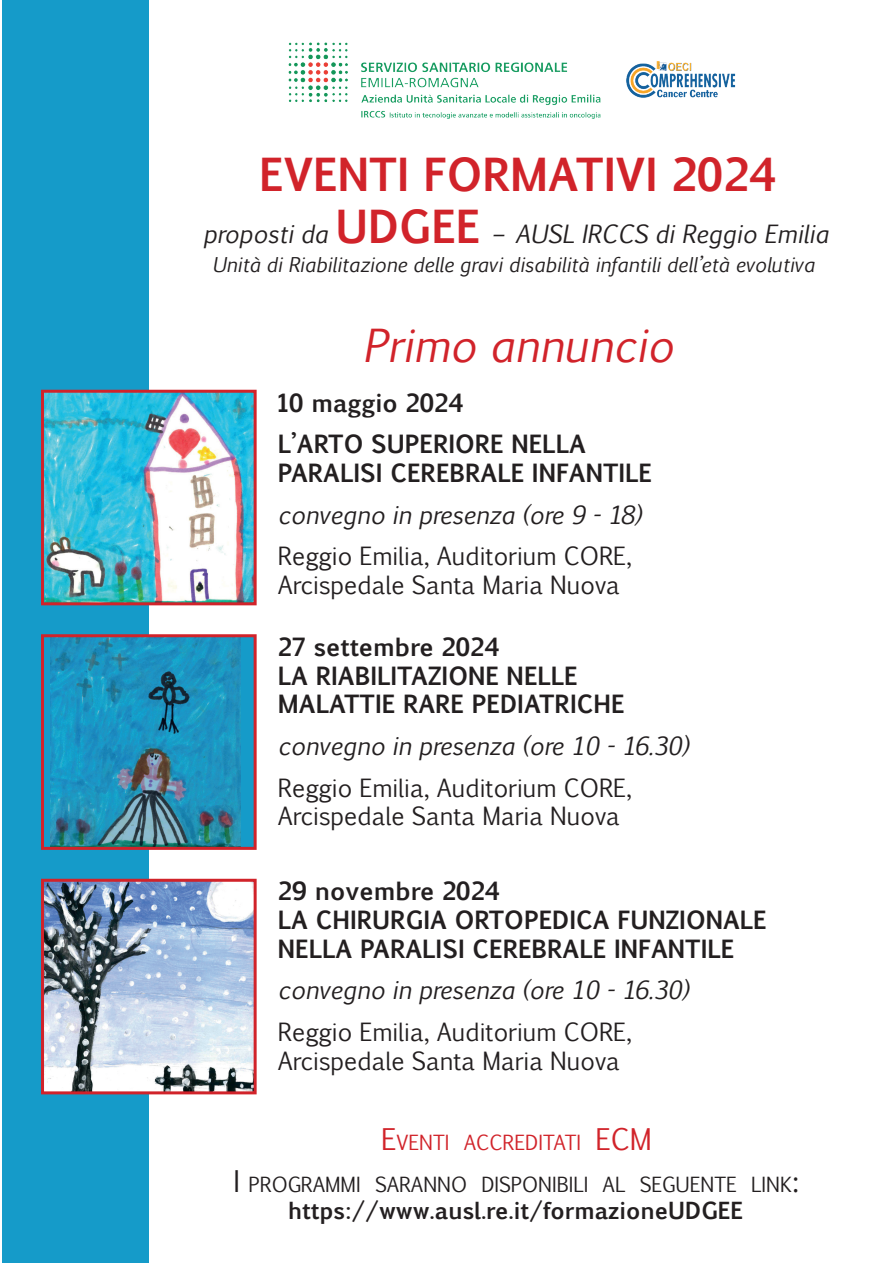
<style>
.page{position:relative;width:893px;height:1263px;background:#fff}
.page>*{position:absolute;margin:0;border:0;box-sizing:border-box;transform-origin:0 0}
.t1{font:700 43.5px "Euphemia UCAS";color:#d1232a}
.t2{font:italic 43.5px "Euphemia UCAS";color:#d1232a}
.t3{font:700 24px/28.8px "Euphemia UCAS";color:#231f20}
.t4{font:24px/28.8px "Euphemia UCAS";color:#231f20}
.t5{font:italic 24px "Euphemia UCAS";color:#231f20}
.t6{font:700 22.5px "Euphemia UCAS";color:#231f20}
.t7{font:19.95px/42.8px "Euphemia UCAS";color:#231f20;text-align:center}
.t8{font:italic 19.5px "Euphemia UCAS";color:#231f20}
.s1{font-weight:700;font-style:normal;font-size:43.5px;color:#d1232a}
.s2{font-size:28.5px;color:#d1232a}
.s3{color:#d1232a}
.s4{font-size:28.5px}
</style>
<div class="page">
<div style="left:2px;top:0;width:147px;height:1263px;background:#159bc9"></div>
<img style="left:45px;top:394px;width:208px;height:207px">
<div style="left:41px;top:390px;width:216px;height:215px;border:3px solid #d1232a"></div>
<div style="left:43px;top:636px;width:212px;height:212px;background:#159bc9"></div>
<img style="left:51px;top:638px;width:189px;height:208px">
<div style="left:41px;top:634px;width:216px;height:216px;border:3px solid #d1232a"></div>
<img style="left:45px;top:883px;width:208px;height:207px">
<div style="left:41px;top:879px;width:216px;height:215px;border:3px solid #d1232a"></div>
<img style="left:289px;top:43px;width:447px;height:76px">
<h1 class="t1" style="left:259px;top:141px;width:519px">EVENTI FORMATIVI 2024</h1>
<p class="t5" style="left:203px;top:217px;width:627px">proposti da <span class="s1">UDGEE</span> – AUSL IRCCS di Reggio Emilia</p>
<p class="t8" style="left:212px;top:250px;width:604px">Unità di Riabilitazione delle gravi disabilità infantili dell’età evolutiva</p>
<h1 class="t2" style="left:363px;top:314px;width:312px">Primo annuncio</h1>
<p class="t3" style="left:278px;top:382px;width:309px;line-height:41.5px">10 maggio 2024<br>L’ARTO SUPERIORE NELLA</p>
<p class="t3" style="left:278px;top:459px;width:376px">PARALISI CEREBRALE INFANTILE</p>
<p class="t5" style="left:278px;top:497px;width:365px">convegno in presenza (ore 9 - 18)</p>
<p class="t4" style="left:278px;top:541px;width:356px">Reggio Emilia, Auditorium CORE,<br>Arcispedale Santa Maria Nuova</p>
<p class="t3" style="left:278px;top:633px;width:348px">27 settembre 2024<br>LA RIABILITAZIONE NELLE<br>MALATTIE RARE PEDIATRICHE</p>
<p class="t5" style="left:278px;top:729px;width:412px">convegno in presenza (ore 10 - 16.30)</p>
<p class="t4" style="left:278px;top:772px;width:356px">Reggio Emilia, Auditorium CORE,<br>Arcispedale Santa Maria Nuova</p>
<p class="t3" style="left:278px;top:877px;width:490px">29 novembre 2024<br>LA CHIRURGIA ORTOPEDICA FUNZIONALE<br>NELLA PARALISI CEREBRALE INFANTILE</p>
<p class="t5" style="left:278px;top:973px;width:412px">convegno in presenza (ore 10 - 16.30)</p>
<p class="t4" style="left:278px;top:1016px;width:356px">Reggio Emilia, Auditorium CORE,<br>Arcispedale Santa Maria Nuova</p>
<p class="t7" style="left:234px;top:1120px;width:567px"><span class="s2">E</span><span class="s3">VENTI ACCREDITATI</span> <span class="s2">ECM<br></span><span class="s4">I</span> PROGRAMM I SARANNO DISPONIBILI AL SEGUENTE LINK<span class="s4">:</span></p>
<p class="t6" style="left:288px;top:1194px;width:456px">https://www.ausl.re.it/formazioneUDGEE</p>
</div>
